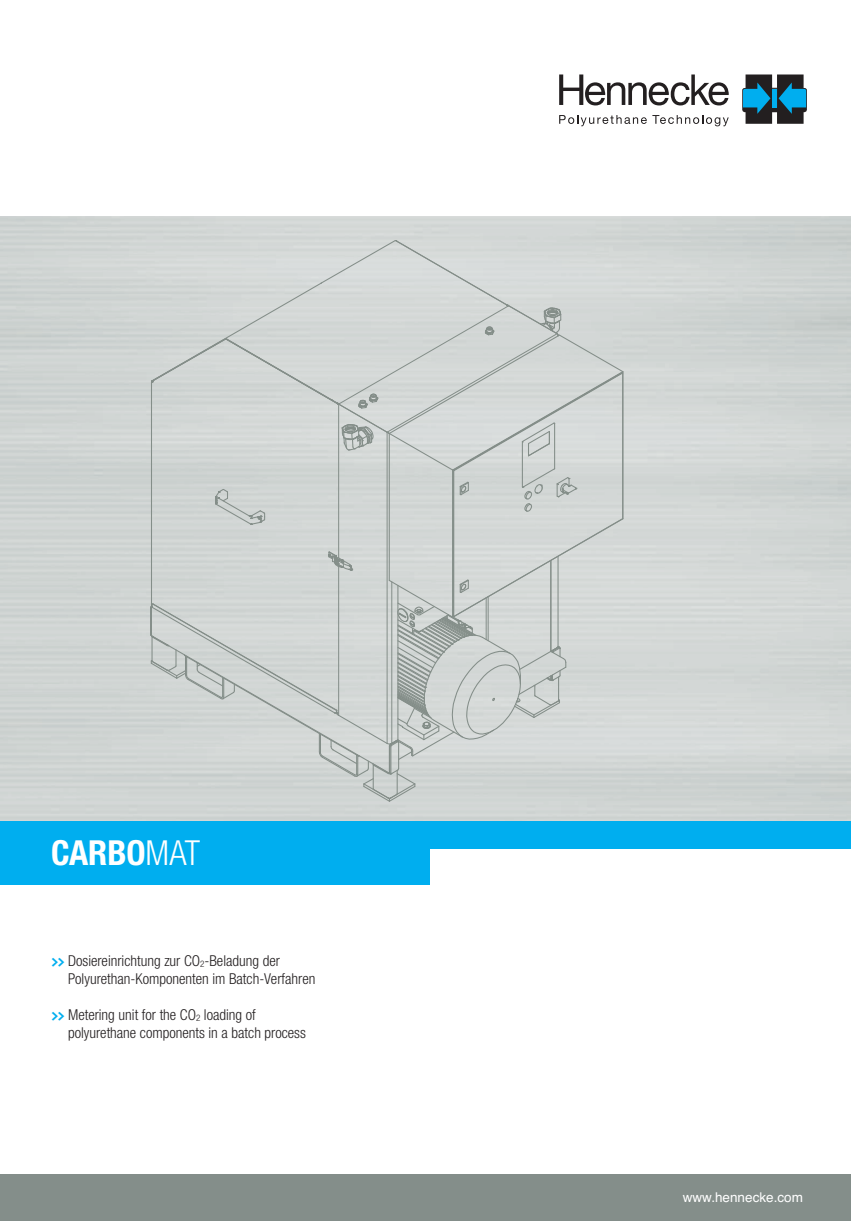
<style>
.page{position:relative;width:851px;height:1221px;background:#fff}
.page>*{position:absolute;margin:0;border:0;box-sizing:border-box;transform-origin:0 0}
.t1{font:700 condensed 34.5px "Helvetica Neue";color:#fff}
.t2{font:300 condensed 15px/17.5px "Helvetica Neue";color:#231f20}
.t3{font:13.5px "Helvetica";color:#fff}
.s1{font-weight:300}
.s2{font-family:"The Mix";font-weight:700;font-stretch:normal;color:#00aeef}
.s3{font-size:9px}
</style>
<div class="page">
<svg style="left:742px;top:74px;width:64px;height:50px;background:#2f6277"></svg>
<hr style="left:772px;top:89px;width:4px;height:18px;background:#00aeef">
<svg style="left:559px;top:74px;width:169px;height:31px"></svg>
<svg style="left:559px;top:115px;width:87px;height:11px"></svg>
<svg style="left:652px;top:115px;width:76px;height:11px"></svg>
<svg style="left:150px;top:240px;width:474px;height:562px;background:#d0d4d3"></svg>
<div style="left:0;top:1174px;width:850px;height:46px;background:#848e8a"></div>
<div style="left:0;top:821px;width:850px;height:63px;background:#00aeef"></div>
<div style="left:429px;top:848px;width:421px;height:47px;background:#fff"></div>
<h1 class="t1" style="left:51px;top:840px;width:150px">CARBO<span class="s1">MAT</span></h1>
<p class="t2" style="left:68px;top:953px;width:249px;text-indent:-17px"><span class="s2">&gt;&gt;</span> Dosiereinrichtung zur CO<span class="s3">2</span>-Beladung der<br>Polyurethan-Komponenten im Batch-Verfahren</p>
<p class="t2" style="left:68px;top:1007px;width:239px;text-indent:-17px"><span class="s2">&gt;&gt;</span> Metering unit for the CO<span class="s3">2</span> loading of polyurethane components in a batch process</p>
<p class="t3" style="left:682px;top:1188px;width:122px">www.hennecke.com</p>
</div>
